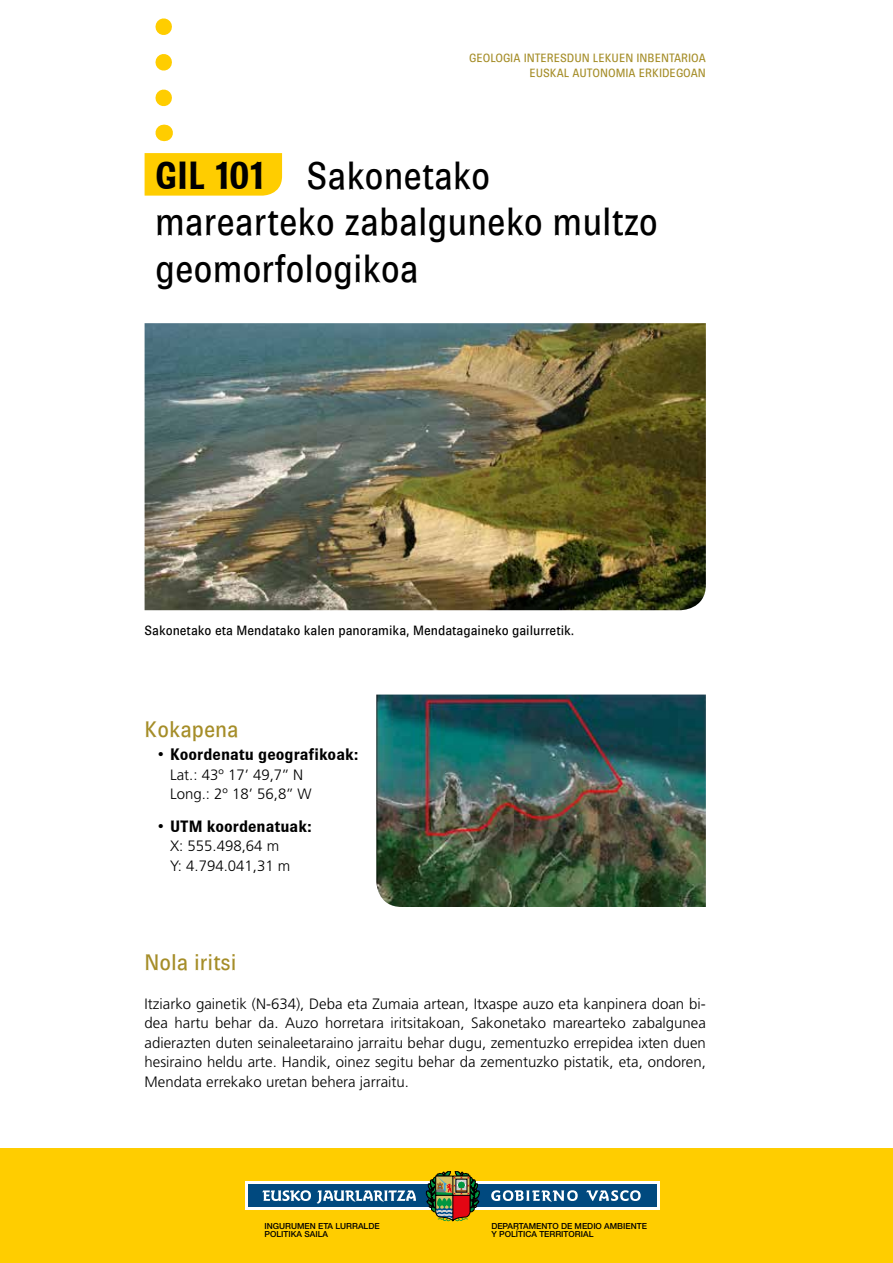
<style>
.page{position:relative;width:893px;height:1263px;background:#fff}
.page>*{position:absolute;margin:0;border:0;box-sizing:border-box;transform-origin:0 0}
.t1{font:39px/46.8px "Brown";color:#000;scale:.95 1}
.t2{font:22.5px "Brown";color:#a58d28}
.t3{font:700 16.5px "Brown";color:#000}
.t4{font:300 15px/19.5px "Frutiger";color:#000}
.t5{font:13.5px "Brown";color:#000}
.t6{font:12px/15px "Brown";color:#a58d28;text-align:right}
.t7{font:500 8.4px/8.4px "Helvetica Neue";color:#000}
.s1{font-weight:700}
</style>
<div class="page">
<svg style="left:155px;top:27px;width:17px;height:80px"></svg>
<svg style="left:164px;top:125px;width:1px;height:16px"></svg>
<div style="left:145px;top:153px;width:137px;height:43px;background:#ffcd00"></div>
<div style="left:0;top:1148px;width:893px;height:115px;background:#ffcd00"></div>
<div style="left:246px;top:1182px;width:414px;height:28px;background:#fff"></div>
<div style="left:249px;top:1184px;width:408px;height:23px;background:#00497f"></div>
<svg style="left:262px;top:1190px;width:49px;height:11px"></svg>
<svg style="left:317px;top:1190px;width:99px;height:13px"></svg>
<svg style="left:491px;top:1190px;width:87px;height:12px"></svg>
<svg style="left:586px;top:1190px;width:55px;height:11px"></svg>
<svg style="left:426px;top:1171px;width:54px;height:51px"></svg>
<img style="left:145px;top:323px;width:561px;height:287px">
<img style="left:376px;top:694px;width:330px;height:213px">
<p class="t6" style="left:469px;top:50px;width:238px">Geologia I nteresdun Lekuen I nbentarioa<br>Euskal Autonomia Erkidegoan</p>
<h1 class="t1" style="left:155px;top:151px;width:531px"><span class="s1">GIL 101</span> Sakonetako marearteko zabalguneko multzo geomorfologikoa</h1>
<p class="t5" style="left:145px;top:622px;width:431px">Sakonetako eta Mendatako kalen panoramika, Mendatagaineko gailurretik.</p>
<h2 class="t2" style="left:145px;top:716px;width:96px">Kokapena</h2>
<p class="t3" style="left:157px;top:745px;width:203px">• Koordenatu geografikoak:</p>
<p class="t4" style="left:170px;top:765px;width:143px">Lat.: 43º 17’ 49,7’’ N<br>Long.: 2º 18’ 56,8’’ W</p>
<p class="t3" style="left:157px;top:817px;width:156px">• UTM koordenatuak:</p>
<p class="t4" style="left:170px;top:836px;width:122px">X: 555.498,64 m<br>Y: 4.794.041,31 m</p>
<h2 class="t2" style="left:145px;top:949px;width:94px">Nola iritsi</h2>
<p class="t4" style="left:145px;top:994px;width:563px;text-align:justify">Itziarko gainetik (N-634), Deba eta Zumaia artean, Itxaspe auzo eta kanpinera doan bi&shy;dea hartu behar da. Auzo horretara iritsitakoan, Sakonetako marearteko zabalgunea adierazten duten seinaleetaraino jarraitu behar dugu, zementuzko errepidea ixten duen hesiraino heldu arte. Handik, oinez segitu behar da zementuzko pistatik, eta, ondoren, Mendata errekako uretan behera jarraitu.</p>
<p class="t7" style="left:264px;top:1221px;width:117px">INGURUMEN ETA LURRALDE<br>POLITIKA SAILA</p>
<p class="t7" style="left:491px;top:1221px;width:157px">DEPARTAMENTO DE MEDIO AMBIENTE<br>Y POLÍTICA TERRITORIAL</p>
</div>
